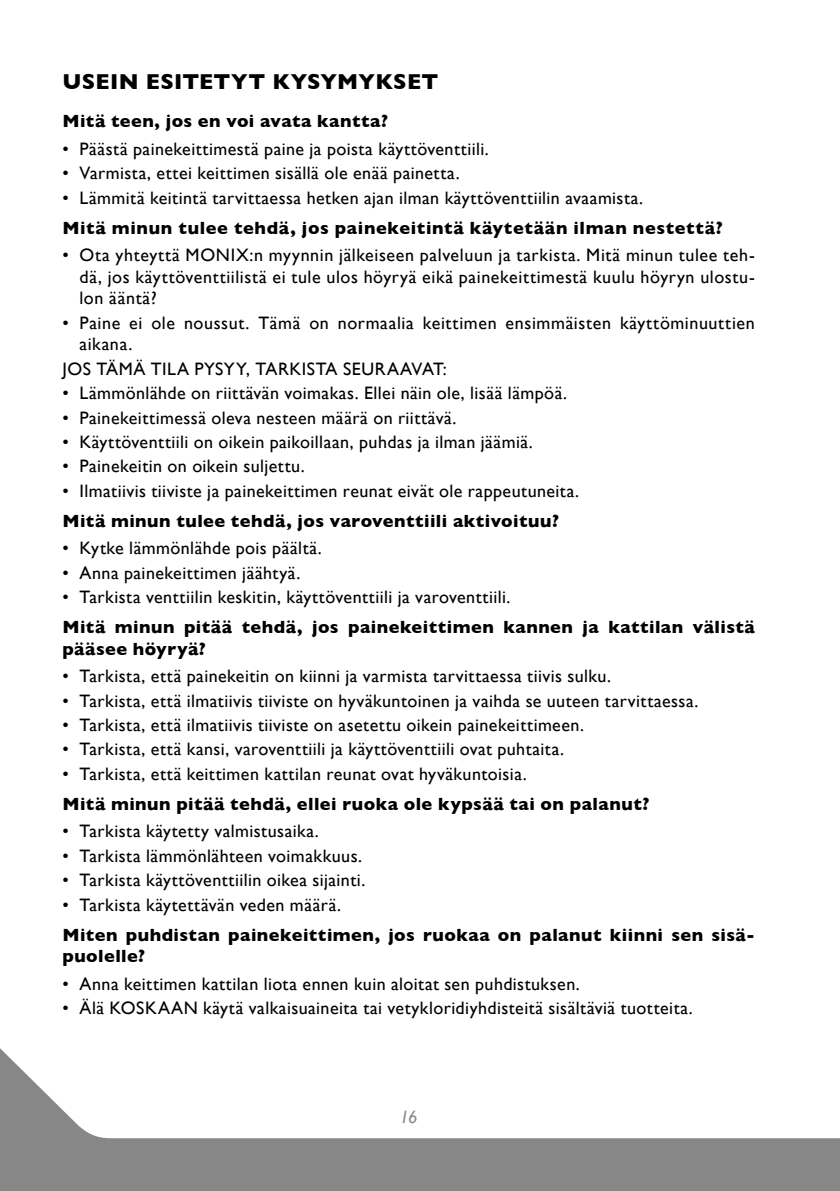
<style>
.page{position:relative;width:840px;height:1191px;background:#fff}
.page>*{position:absolute;margin:0;border:0;box-sizing:border-box;transform-origin:0 0}
.t1{font:700 22px "Gill Sans";letter-spacing:.01em;color:#000}
.t2{font:18px/21.6px "Gill Sans";letter-spacing:.025em;color:#000;text-align:justify}
.t3{font:700 18px/21.6px "Gill Sans";letter-spacing:.025em;color:#000}
.t4{font:italic 18px "Gill Sans";color:#878787}
</style>
<div class="page">
<svg style="left:0;top:1048px;width:839px;height:143px"></svg>
<p class="t1" style="left:62px;top:64px;width:377px">USEIN ESITETYT KYSYMYKSET</p>
<p class="t3" style="left:62px;top:110px;width:327px">Mitä teen, jos en voi avata kantta?</p>
<p class="t2" style="left:62px;top:138px;width:427px">• Päästä painekeittimestä paine ja poista käyttöventtiili.</p>
<p class="t2" style="left:62px;top:162px;width:398px">• Varmista, ettei keittimen sisällä ole enää painetta.</p>
<p class="t2" style="left:62px;top:186px;width:582px">• Lämmitä keitintä tarvittaessa hetken ajan ilman käyttöventtiilin avaamista.</p>
<p class="t3" style="left:62px;top:216px;width:661px">Mitä minun tulee tehdä, jos painekeitintä käytetään ilman nestettä?</p>
<p class="t2" style="left:79px;top:244px;width:676px;text-indent:-17px">• Ota yhteyttä MONIX:n myynnin jälkeiseen palveluun ja tarkista. Mitä minun tulee teh&shy;dä, jos käyttöventtiilistä ei tule ulos höyryä eikä painekeittimestä kuulu höyryn ulostu&shy;lon ääntä?</p>
<p class="t2" style="left:79px;top:311px;width:676px;text-indent:-17px">• Paine ei ole noussut. Tämä on normaalia keittimen ensimmäisten käyttöminuuttien aikana.</p>
<p class="t2" style="left:62px;top:357px;width:385px">JOS TÄMÄ TILA PYSYY, TARKISTA SEURAAVAT:</p>
<p class="t2" style="left:62px;top:382px;width:506px">• Lämmönlähde on riittävän voimakas. Ellei näin ole, lisää lämpöä.</p>
<p class="t2" style="left:62px;top:406px;width:395px">• Painekeittimessä oleva nesteen määrä on riittävä.</p>
<p class="t2" style="left:62px;top:431px;width:471px">• Käyttöventtiili on oikein paikoillaan, puhdas ja ilman jäämiä.</p>
<p class="t2" style="left:62px;top:455px;width:243px">• Painekeitin on oikein suljettu.</p>
<p class="t2" style="left:62px;top:480px;width:518px">• Ilmatiivis tiiviste ja painekeittimen reunat eivät ole rappeutuneita.</p>
<p class="t3" style="left:62px;top:509px;width:498px">Mitä minun tulee tehdä, jos varoventtiili aktivoituu?</p>
<p class="t2" style="left:62px;top:537px;width:261px">• Kytke lämmönlähde pois päältä.</p>
<p class="t2" style="left:62px;top:561px;width:239px">• Anna painekeittimen jäähtyä.</p>
<p class="t2" style="left:62px;top:586px;width:449px">• Tarkista venttiilin keskitin, käyttöventtiili ja varoventtiili.</p>
<p class="t3" style="left:62px;top:616px;width:693px">Mitä minun pitää tehdä, jos painekeittimen kannen ja kattilan välistä pääsee höyryä?</p>
<p class="t2" style="left:62px;top:665px;width:549px">• Tarkista, että painekeitin on kiinni ja varmista tarvittaessa tiivis sulku.</p>
<p class="t2" style="left:62px;top:689px;width:637px">• Tarkista, että ilmatiivis tiiviste on hyväkuntoinen ja vaihda se uuteen tarvittaessa.</p>
<p class="t2" style="left:62px;top:714px;width:523px">• Tarkista, että ilmatiivis tiiviste on asetettu oikein painekeittimeen.</p>
<p class="t2" style="left:62px;top:738px;width:503px">• Tarkista, että kansi, varoventtiili ja käyttöventtiili ovat puhtaita.</p>
<p class="t2" style="left:62px;top:763px;width:465px">• Tarkista, että keittimen kattilan reunat ovat hyväkuntoisia.</p>
<p class="t3" style="left:62px;top:792px;width:588px">Mitä minun pitää tehdä, ellei ruoka ole kypsää tai on palanut?</p>
<p class="t2" style="left:62px;top:820px;width:258px">• Tarkista käytetty valmistusaika.</p>
<p class="t2" style="left:62px;top:844px;width:301px">• Tarkista lämmönlähteen voimakkuus.</p>
<p class="t2" style="left:62px;top:869px;width:304px">• Tarkista käyttöventtiilin oikea sijainti.</p>
<p class="t2" style="left:62px;top:893px;width:280px">• Tarkista käytettävän veden määrä.</p>
<p class="t3" style="left:62px;top:923px;width:693px">Miten puhdistan painekeittimen, jos ruokaa on palanut kiinni sen sisä&shy;puolelle?</p>
<p class="t2" style="left:62px;top:972px;width:518px">• Anna keittimen kattilan liota ennen kuin aloitat sen puhdistuksen.</p>
<p class="t2" style="left:62px;top:997px;width:631px">• Älä KOSKAAN käytä valkaisuaineita tai vetykloridiyhdisteitä sisältäviä tuotteita.</p>
<p class="t4" style="left:399px;top:1106px;width:19px">16</p>
</div>
